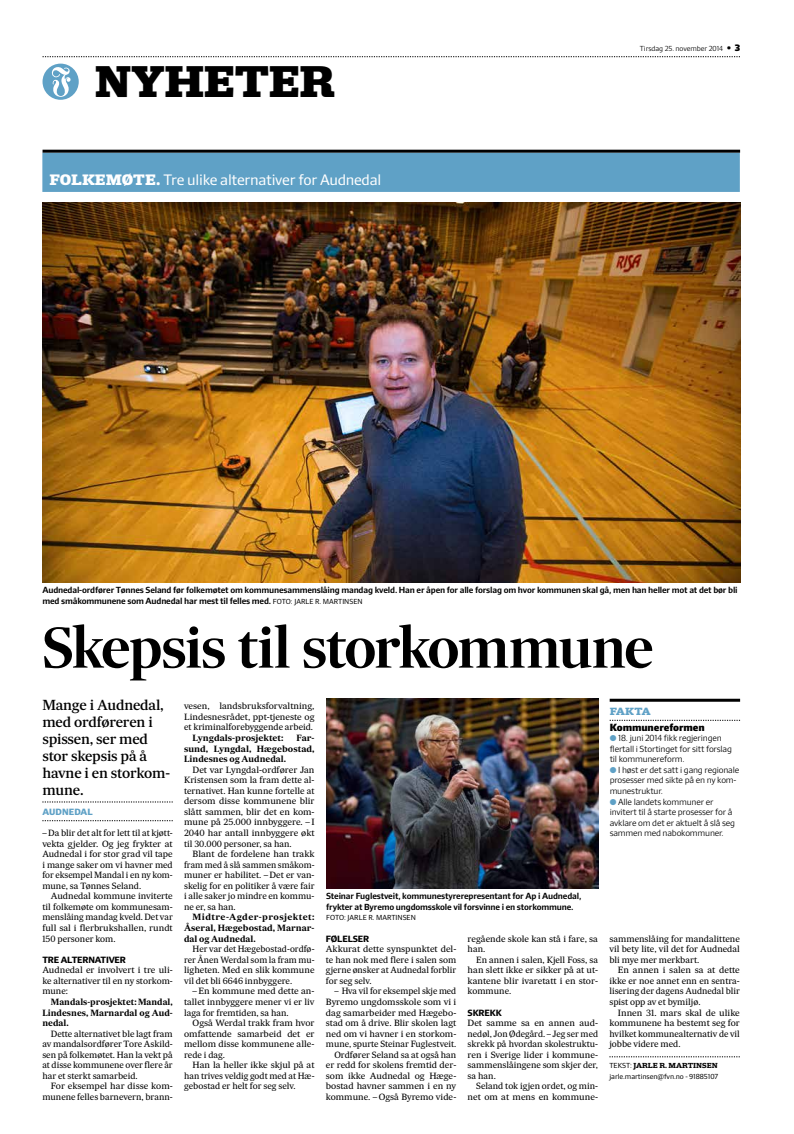
<style>
.page{position:relative;width:794px;height:1134px;background:#fff}
.page>*{position:absolute;margin:0;border:0;box-sizing:border-box;transform-origin:0 0}
.t1{font:600 55px "Sueca Hd";letter-spacing:-.04em;color:#000}
.t2{font:800 42.5px "Sueca Slab";letter-spacing:-.015em;color:#000}
.t3{font:14.5px "Sueca Sans";letter-spacing:-.02em;color:#fff}
.t4{font:500 14px/17px "Sueca Tx";letter-spacing:-.015em;color:#000}
.t5{font:800 10px "Sueca Sans";letter-spacing:-.01em;color:#000}
.t6{font:800 10px "Sueca Slab";color:#5fa1c6}
.t7{font:8.7px/10.6px "Sueca Tx";color:#000;text-align:justify}
.t8{font:700 8.7px/10.6px "Sueca Tx";color:#000;text-align:justify}
.t9{font:700 8.7px "Sueca Sans";letter-spacing:-.025em;color:#000}
.t10{font:800 8.7px "Sueca Sans";letter-spacing:.01em;color:#5fa1c6}
.t11{font:600 8.5px/10.6px "Sueca Sans";letter-spacing:-.02em;color:#000}
.t12{font:300 8.5px/10.6px "Sueca Sans";letter-spacing:-.02em;color:#000}
.t13{font:7px "Sueca Sans";letter-spacing:-.01em;color:#000}
.t14{font:300 7px "Sueca Sans";letter-spacing:-.01em;color:#000}
.t15{font:700 7px "Sueca Slab";color:#000}
.s1{font-family:"Sueca Slab";font-weight:800}
.s2{font-weight:800;font-size:9px}
.s3{font-weight:400;font-size:7px}
.s4{color:#5fa1c6}
.s5{font-family:"Sueca Sans";font-weight:400}
</style>
<div class="page">
<svg style="left:42px;top:802px;width:131px;height:1px"></svg>
<svg style="left:42px;top:820px;width:131px;height:1px"></svg>
<svg style="left:609px;top:1057px;width:131px;height:1px"></svg>
<div style="left:42px;top:153px;width:698px;height:39px;background:#5fa1c6"></div>
<img style="left:42px;top:202px;width:698px;height:381px">
<hr style="left:609px;top:699px;width:131px;height:3px;background:#000">
<svg style="left:609px;top:720px;width:131px;height:1px"></svg>
<img style="left:326px;top:699px;width:272px;height:190px">
<svg style="left:43px;top:57px;width:697px;height:1px"></svg>
<hr style="left:43px;top:150px;width:697px;height:3px;background:#000">
<div style="left:43px;top:64px;width:36px;height:36px;background:#5fa1c6;border-radius:50%"></div>
<svg style="left:52px;top:66px;width:19px;height:31px"></svg>
<h2 class="t2" style="left:95px;top:54px;width:242px">NYHETER</h2>
<h3 class="t3" style="left:49px;top:171px;width:333px"><span class="s1">FOLKEMØTE.</span> Tre ulike alternativer for Audnedal</h3>
<p class="t14" style="left:640px;top:44px;width:102px">tirsdag 25. november 2014 <span class="s2">• 3</span></p>
<p class="t11" style="left:42px;top:585px;width:697px">Audnedal-ordfører Tønnes Seland før folkemøtet om kommunesammenslåing mandag kveld. Han er åpen for alle forslag om hvor kommunen skal gå, men han heller mot at det bør bli med småkommunene som Audnedal har mest til felles med. <span class="s3">Foto: Jarle R. Martinsen</span></p>
<h1 class="t1" style="left:42px;top:615px;width:613px">Skepsis til storkommune</h1>
<h3 class="t4" style="left:42px;top:696px;width:129px">Mange i Audnedal, med ordføreren i spissen, ser med stor skepsis på å havne i en storkom&shy;mune.</h3>
<p class="t10" style="left:42px;top:806px;width:52px">AUDNEDAL</p>
<p class="t7" style="left:42px;top:827px;width:132px">– Da blir det alt for lett til at kjøtt&shy;vekta gjelder. Og jeg frykter at Audnedal i for stor grad vil tape i mange saker om vi havner med for eksempel Mandal i en ny kom&shy;mune, sa Tønnes Seland.</p>
<p class="t7" style="left:42px;top:891px;width:132px;text-indent:9px">Audnedal kommune inviterte til folkemøte om kommunesam&shy;menslåing mandag kveld. Det var full sal i flerbrukshallen, rundt 150 personer kom.</p>
<p class="t9" style="left:42px;top:954px;width:85px">TRE ALTERNATIVER</p>
<p class="t7" style="left:42px;top:965px;width:132px">Audnedal er involvert i tre uli&shy;ke alternativer til en ny storkom&shy;mune:</p>
<p class="t8" style="left:42px;top:997px;width:132px;text-indent:9px">Mandals-prosjektet: Mandal, Lindesnes, Marnardal og Aud&shy;nedal.</p>
<p class="t7" style="left:42px;top:1028px;width:132px;text-indent:8px">Dette alternativet ble lagt fram av mandalsordfører Tore Askild&shy;sen på folkemøtet. Han la vekt på at disse kommunene over flere år har et sterkt samarbeid.</p>
<p class="t7" style="left:42px;top:1081px;width:132px;text-align:right">For eksempel har disse kom&shy;munene felles barnevern, brann-</p>
<p class="t7" style="left:184px;top:701px;width:132px">vesen, landsbruksforvaltning, Lindesnesrådet, ppt-tjeneste og et kriminalforebyggende arbeid.</p>
<p class="t8" style="left:193px;top:733px;width:92px">Lyngdals-prosjektet:</p>
<p class="t8" style="left:184px;top:733px;width:132px;text-indent:112px">Far&shy;sund, Lyngdal, Hægebostad, Lindesnes og Audnedal.</p>
<p class="t7" style="left:184px;top:764px;width:132px;text-indent:9px">Det var Lyngdal-ordfører Jan Kristensen som la fram dette al&shy;ternativet. Han kunne fortelle at dersom disse kommunene blir slått sammen, blir det en kom&shy;mune på 25.000 innbyggere. – I 2040 har antall innbyggere økt til 30.000 personer, sa han.</p>
<p class="t7" style="left:184px;top:849px;width:132px;text-indent:9px">Blant de fordelene han trakk fram med å slå sammen småkom&shy;muner er habilitet. – Det er van&shy;skelig for en politiker å være fair i alle saker jo mindre en kommu&shy;ne er, sa han.</p>
<p class="t8" style="left:184px;top:912px;width:132px;text-indent:9px">Midtre-Agder-prosjektet:<br>Åseral, Hægebostad, Marnar&shy;dal og Audnedal.</p>
<p class="t7" style="left:184px;top:944px;width:132px;text-indent:9px">Her var det Hægebostad-ordfø&shy;rer Ånen Werdal som la fram mu&shy;ligheten. Med en slik kommune vil det bli 6646 innbyggere.</p>
<p class="t7" style="left:184px;top:986px;width:132px;text-indent:9px">– En kommune med dette an&shy;tallet innbyggere mener vi er liv laga for fremtiden, sa han.</p>
<p class="t7" style="left:184px;top:1017px;width:132px;text-indent:9px">Også Werdal trakk fram hvor omfattende samarbeid det er mellom disse kommunene alle&shy;rede i dag.</p>
<p class="t7" style="left:184px;top:1060px;width:132px;text-indent:9px">Han la heller ikke skjul på at han trives veldig godt med at Hæ&shy;gebostad er helt for seg selv.</p>
<p class="t6" style="left:609px;top:704px;width:42px">FAKTA</p>
<p class="t5" style="left:609px;top:721px;width:97px">Kommunereformen</p>
<p class="t12" style="left:609px;top:733px;width:124px"><span class="s4">●</span> 18. juni 2014 fikk regjeringen flertall i Stortinget for sitt forslag til kommunereform.</p>
<p class="t12" style="left:609px;top:764px;width:131px"><span class="s4">●</span> I høst er det satt i gang regionale prosesser med sikte på en ny kom&shy;munestruktur.</p>
<p class="t12" style="left:609px;top:796px;width:127px"><span class="s4">●</span> Alle landets kommuner er invitert til å starte prosesser for å avklare om det er aktuelt å slå seg sammen med nabokommuner.</p>
<p class="t11" style="left:326px;top:891px;width:257px">Steinar Fuglestveit, kommunestyrerepresentant for Ap i Audnedal, frykter at Byremo ungdomsskole vil forsvinne i en storkommune.</p>
<p class="t13" style="left:326px;top:914px;width:91px">Foto: Jarle R. Martinsen</p>
<p class="t9" style="left:326px;top:933px;width:45px">FØLELSER</p>
<p class="t7" style="left:326px;top:944px;width:132px">Akkurat dette synspunktet del&shy;te han nok med flere i salen som gjerne ønsker at Audnedal forblir for seg selv.</p>
<p class="t7" style="left:326px;top:986px;width:132px;text-align:right">– Hva vil for eksempel skje med<br>Byremo ungdomsskole som vi i dag samarbeider med Hægebo&shy;stad om å drive. Blir skolen lagt ned om vi havner i en storkom&shy;mune, spurte Steinar Fuglestveit.<br>Ordfører Seland sa at også han er redd for skolens fremtid der&shy;som ikke Audnedal og Hæge&shy;bostad havner sammen i en ny kommune. – Også Byremo vide-</p>
<p class="t7" style="left:467px;top:933px;width:132px">regående skole kan stå i fare, sa han.</p>
<p class="t7" style="left:467px;top:954px;width:132px;text-indent:8px">En annen i salen, Kjell Foss, sa han slett ikke er sikker på at ut&shy;kantene blir ivaretatt i en stor&shy;kommune.</p>
<p class="t9" style="left:467px;top:1007px;width:36px">SKREKK</p>
<p class="t7" style="left:467px;top:1017px;width:132px">Det samme sa en annen aud&shy;nedøl, Jon Ødegård. – Jeg ser med skrekk på hvordan skolestruktu&shy;ren i Sverige lider i kommune&shy;sammenslåingene som skjer der, sa han.</p>
<p class="t7" style="left:467px;top:1081px;width:132px;text-align:right">Seland tok igjen ordet, og min&shy;net om at mens en kommune-</p>
<p class="t7" style="left:609px;top:933px;width:132px">sammenslåing for mandalittene vil bety lite, vil det for Audnedal bli mye mer merkbart.</p>
<p class="t7" style="left:609px;top:965px;width:132px;text-indent:9px">En annen i salen sa at dette ikke er noe annet enn en sentra&shy;lisering der dagens Audnedal blir spist opp av et bymiljø.</p>
<p class="t7" style="left:609px;top:1007px;width:132px;text-indent:9px">Innen 31. mars skal de ulike kommunene ha bestemt seg for hvilket kommunealternativ de vil jobbe videre med.</p>
<p class="t15" style="left:609px;top:1061px;width:110px"><span class="s5">Tekst:</span> JARLE R. MARTINSEN</p>
<p class="t13" style="left:609px;top:1072px;width:110px">jarle.martinsen@fvn.no - 91885107</p>
</div>
